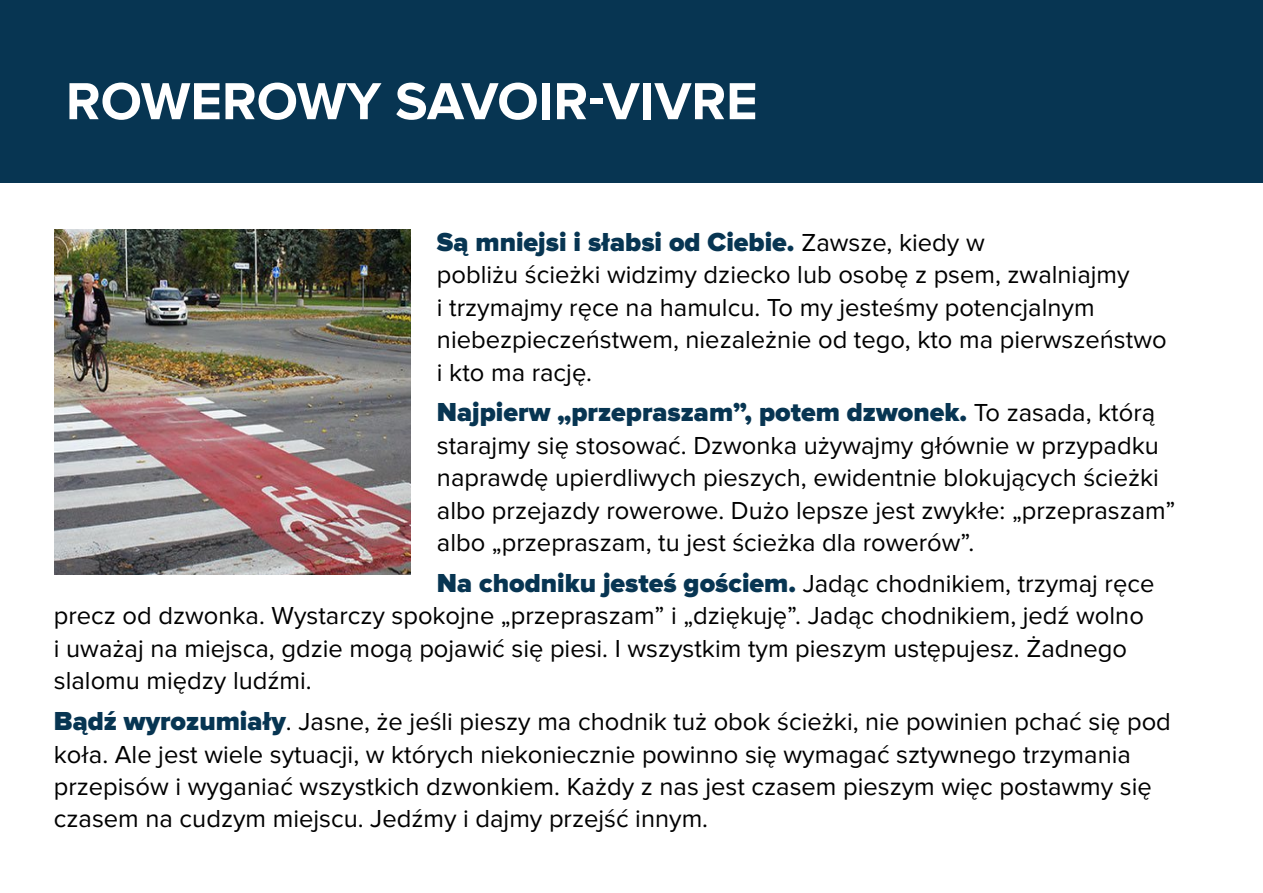
<style>
.page{position:relative;width:1263px;height:893px;background:#fff}
.page>*{position:absolute;margin:0;border:0;box-sizing:border-box;transform-origin:0 0}
.t1{font:700 54px "Proxima Nova";color:#fff}
.t2{font:900 27px "Proxima Nova";color:#073552}
.t3{font:25.5px/32.4px "Proxima Nova";color:#000}
.s1{font-weight:400;font-size:25.5px;color:#000}
.s2{font-weight:900;font-size:27px;color:#073552}
</style>
<div class="page">
<div style="left:0;top:0;width:1263px;height:183px;background:#073552"></div>
<img style="left:54px;top:230px;width:356px;height:344px">
<h1 class="t1" style="left:66px;top:70px;width:693px">ROWEROWY SAVOIR-VIVRE</h1>
<p class="t2" style="left:437px;top:226px;width:549px">Są mniejsi i słabsi od Ciebie. <span class="s1">Zawsze, kiedy w</span></p>
<p class="t3" style="left:437px;top:259px;width:731px">pobliżu ścieżki widzimy dziecko lub osobę z psem, zwalniajmy<br>i trzymajmy ręce na hamulcu. To my jesteśmy potencjalnym niebezpieczeństwem, niezależnie od tego, kto ma pierwszeństwo i kto ma rację.</p>
<p class="t2" style="left:437px;top:397px;width:720px">Najpierw „przepraszam”, potem dzwonek. <span class="s1">To zasada, którą</span></p>
<p class="t3" style="left:437px;top:430px;width:740px">starajmy się stosować. Dzwonka używajmy głównie w przypadku naprawdę upierdliwych pieszych, ewidentnie blokujących ścieżki albo przejazdy rowerowe. Dużo lepsze jest zwykłe: „przepraszam” albo „przepraszam, tu jest ścieżka dla rowerów”.</p>
<p class="t3" style="left:54px;top:568px;width:1102px;text-indent:383px"><span class="s2">Na chodniku jesteś gościem.</span> Jadąc chodnikiem, trzymaj ręce precz od dzwonka. Wystarczy spokojne „przepraszam” i „dziękuję”. Jadąc chodnikiem, jedź wolno i uważaj na miejsca, gdzie mogą pojawić się piesi. I wszystkim tym pieszym ustępujesz. Żadnego slalomu między ludźmi.</p>
<p class="t3" style="left:54px;top:706px;width:1118px"><span class="s2">Bądź wyrozumiały</span>. Jasne, że jeśli pieszy ma chodnik tuż obok ścieżki, nie powinien pchać się pod koła. Ale jest wiele sytuacji, w których niekoniecznie powinno się wymagać sztywnego trzymania przepisów i wyganiać wszystkich dzwonkiem. Każdy z nas jest czasem pieszym więc postawmy się czasem na cudzym miejscu. Jedźmy i dajmy przejść innym.</p>
</div>
